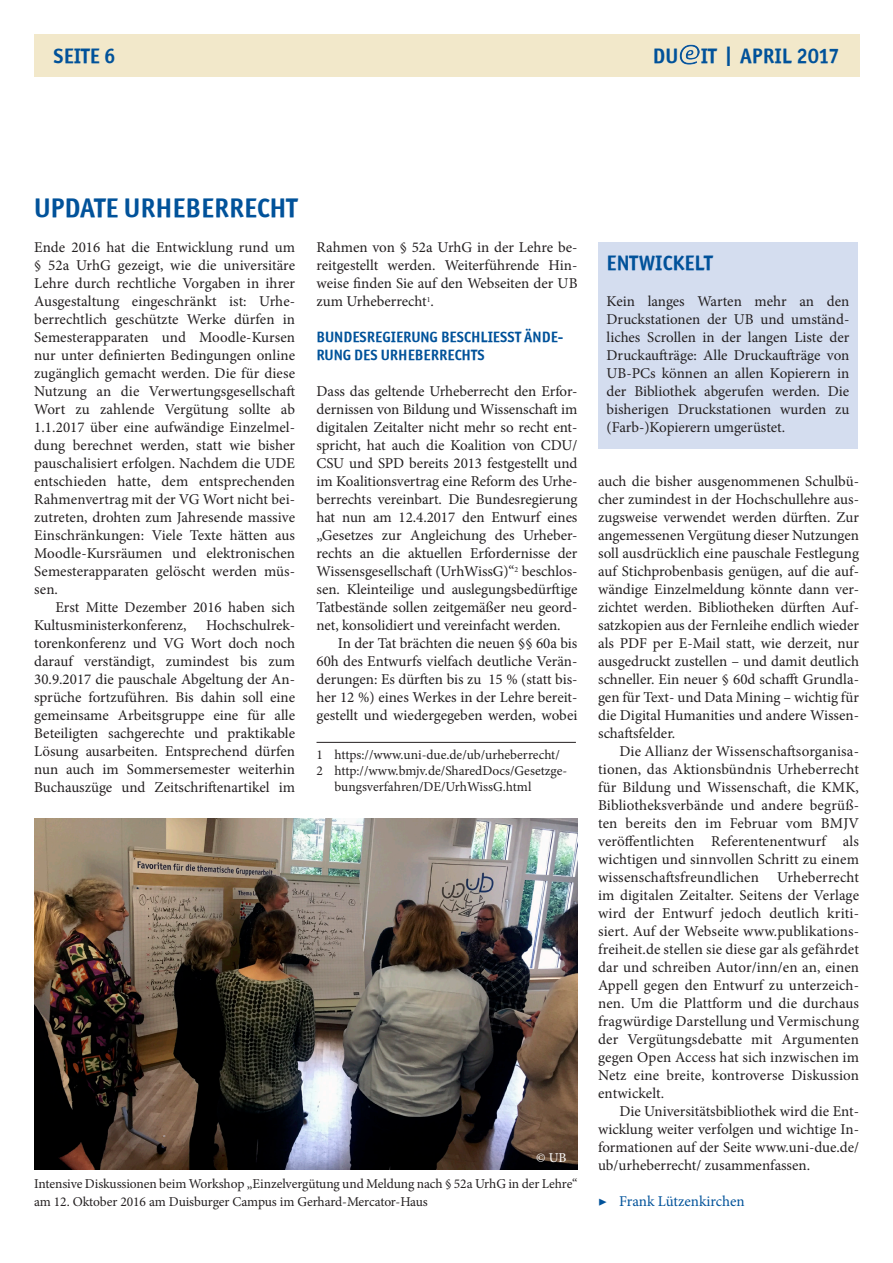
<style>
.page{position:relative;width:893px;height:1263px;background:#fff}
.page>*{position:absolute;margin:0;border:0;box-sizing:border-box;transform-origin:0 0}
.subTitel_2{font:27px "Officina Sans ITCTT Bold";color:#01529a}
.subTitel_14_pt{font:21px "Officina Sans ITCTT Bold";color:#01529a}
.Titel{font:21px "Officina Sans ITCTT Bold";color:#01529a}
.fließtext_einzug{font:15px/18px "Minion Pro";color:#231f20;text-align:justify}
.fließtext{font:15px/18px "Minion Pro";letter-spacing:-.005em;color:#231f20;text-align:justify}
.Zwischentitel{font:15px/18px "Officina Sans ITCTT Bold";color:#01529a}
.t1{font:15px "Minion Pro";color:#01529a}
.bildunterschrift{font:13.5px/18px "Minion Pro";letter-spacing:-.01em;color:#231f20}
.Fussnotentext{font:13.5px/16.2px "Minion Pro";color:#231f20}
.bildunterschrift-2{font:13.5px "Minion Pro";color:#fff}
.s1{font-family:"Arial";font-size:27px}
</style>
<div class="page">
<div style="left:34px;top:34px;width:825px;height:42px;background:#f2e8ca"></div>
<img style="left:680px;top:45px;width:19px;height:20px">
<div style="left:598px;top:243px;width:260px;height:206px;background:#d4ddef"></div>
<hr style="left:317px;top:742px;width:259px;height:1px;background:#231f20">
<img style="left:34px;top:819px;width:543px;height:351px">
<p class="subTitel_14_pt" style="left:54px;top:43px;width:63px">SEITE 6</p>
<p class="Titel" style="left:653px;top:42px;width:188px">DU IT <span class="s1">I</span> APRIL 2017</p>
<p class="subTitel_2" style="left:34px;top:191px;width:265px">UPDATE URHEBERRECHT</p>
<p class="fließtext" style="left:34px;top:238px;width:262px">Ende 2016 hat die Entwicklung rund um § 52a UrhG gezeigt, wie die universitäre Lehre durch rechtliche Vorgaben in ihrer Ausgestaltung eingeschränkt ist: Urhe&shy;berrechtlich geschützte Werke dürfen in Semesterapparaten und Moodle-Kursen nur unter definierten Bedingungen online zugänglich gemacht werden. Die für diese Nutzung an die Verwertungsgesellschaft Wort zu zahlende Vergütung sollte ab 1.1.2017 über eine aufwändige Einzelmel&shy;dung berechnet werden, statt wie bisher pauschalisiert erfolgen. Nachdem die UDE entschieden hatte, dem entsprechenden Rahmenvertrag mit der VG Wort nicht bei&shy;zutreten, drohten zum Jahresende massive Einschränkungen: Viele Texte hätten aus Moodle-Kursräumen und elektronischen Semesterapparaten gelöscht werden müs&shy;sen.</p>
<p class="fließtext_einzug" style="left:34px;top:598px;width:262px;text-indent:21px">Erst Mitte Dezember 2016 haben sich<br>Kultusministerkonferenz,</p>
<p class="fließtext_einzug" style="left:34px;top:616px;width:262px;text-indent:172px">Hochschulrek&shy;torenkonferenz und VG Wort doch noch darauf verständigt, zumindest bis zum 30.9.2017 die pauschale Abgeltung der An&shy;sprüche fortzuführen. Bis dahin soll eine gemeinsame Arbeitsgruppe eine für alle Beteiligten sachgerechte und praktikable Lösung ausarbeiten. Entsprechend dürfen nun auch im Sommersemester weiterhin Buchauszüge und Zeitschriftenartikel im</p>
<p class="fließtext_einzug" style="left:317px;top:238px;width:262px">Rahmen von § 52a UrhG in der Lehre be&shy;reitgestellt werden. Weiterführende Hin&shy;weise finden Sie auf den Webseiten der UB zum Urheberrecht<sup>1</sup>.</p>
<p class="Zwischentitel" style="left:317px;top:328px;width:248px">BUNDESREGIERUNG BESCHLIESST ÄNDE-<br>RUNG DES URHEBERRECHTS</p>
<p class="fließtext" style="left:317px;top:382px;width:262px">Dass das geltende Urheberrecht den Erfor&shy;dernissen von Bildung und Wissenschaft im digitalen Zeitalter nicht mehr so recht ent&shy;spricht, hat auch die Koalition von CDU/ CSU und SPD bereits 2013 festgestellt und im Koalitionsvertrag eine Reform des Urhe&shy;berrechts vereinbart. Die Bundesregierung hat nun am 12.4.2017 den Entwurf eines „Gesetzes zur Angleichung des Urheber&shy;rechts an die aktuellen Erfordernisse der Wissensgesellschaft (UrhWissG)“<sup>2</sup> beschlos&shy;sen. Kleinteilige und auslegungsbedürftige Tatbestände sollen zeitgemäßer neu geord&shy;net, konsolidiert und vereinfacht werden.</p>
<p class="fließtext_einzug" style="left:317px;top:634px;width:262px;text-indent:21px">In der Tat brächten die neuen §§ 60a bis 60h des Entwurfs vielfach deutliche Verän&shy;derungen: Es dürften bis zu 15 % (statt bis&shy;her 12 %) eines Werkes in der Lehre bereit&shy;gestellt und wiedergegeben werden, wobei</p>
<p class="Fussnotentext" style="left:317px;top:746px;width:245px">1 https://www.uni-due.de/ub/urheberrecht/</p>
<p class="Fussnotentext" style="left:335px;top:762px;width:234px;text-indent:-18px">2 http://www.bmjv.de/SharedDocs/Gesetzge&shy;bungsverfahren/DE/UrhWissG.html</p>
<p class="bildunterschrift-2" style="left:536px;top:1149px;width:32px">© UB</p>
<p class="bildunterschrift" style="left:34px;top:1175px;width:545px">Intensive Diskussionen beim Workshop „Einzelvergütung und Meldung nach § 52a UrhG in der Lehre“ am 12. Oktober 2016 am Duisburger Campus im Gerhard-Mercator-Haus</p>
<p class="subTitel_14_pt" style="left:607px;top:250px;width:108px">ENTWICKELT</p>
<p class="fließtext" style="left:607px;top:292px;width:244px">Kein langes Warten mehr an den Druckstationen der UB und umständ&shy;liches Scrollen in der langen Liste der Druckaufträge: Alle Druckaufträge von UB-PCs können an allen Kopierern in der Bibliothek abgerufen werden. Die bisherigen Druckstationen wurden zu (Farb-)Kopierern umgerüstet.</p>
<p class="fließtext_einzug" style="left:598px;top:472px;width:262px">auch die bisher ausgenommenen Schulbü&shy;cher zumindest in der Hochschullehre aus&shy;zugsweise verwendet werden dürften. Zur angemessenen Vergütung dieser Nutzungen soll ausdrücklich eine pauschale Festlegung auf Stichprobenbasis genügen, auf die auf&shy;wändige Einzelmeldung könnte dann ver&shy;zichtet werden. Bibliotheken dürften Auf&shy;satzkopien aus der Fernleihe endlich wieder als PDF per E-Mail statt, wie derzeit, nur ausgedruckt zustellen – und damit deutlich schneller. Ein neuer § 60d schafft Grundla&shy;gen für Text- und Data Mining – wichtig für die Digital Humanities und andere Wissen&shy;schaftsfelder.</p>
<p class="fließtext_einzug" style="left:598px;top:742px;width:262px;text-indent:21px">Die Allianz der Wissenschaftsorganisa&shy;tionen, das Aktionsbündnis Urheberrecht für Bildung und Wissenschaft, die KMK, Bibliotheksverbände und andere begrüß&shy;ten bereits den im Februar vom BMJV veröffentlichten Referentenentwurf als wichtigen und sinnvollen Schritt zu einem wissenschaftsfreundlichen Urheberrecht im digitalen Zeitalter. Seitens der Verlage wird der Entwurf jedoch deutlich kriti&shy;siert. Auf der Webseite www.publikations&shy;freiheit.de stellen sie diese gar als gefährdet dar und schreiben Autor/inn/en an, einen Appell gegen den Entwurf zu unterzeich&shy;nen. Um die Plattform und die durchaus fragwürdige Darstellung und Vermischung der Vergütungsdebatte mit Argumenten gegen Open Access hat sich inzwischen im Netz eine breite, kontroverse Diskussion entwickelt.</p>
<p class="fließtext_einzug" style="left:598px;top:1102px;width:262px;text-indent:21px">Die Universitätsbibliothek wird die Ent&shy;wicklung weiter verfolgen und wichtige In&shy;formationen auf der Seite www.uni-due.de/ ub/urheberrecht/ zusammenfassen.</p>
<p class="t1" style="left:598px;top:1191px;width:148px">▶ Frank Lützenkirchen</p>
</div>
